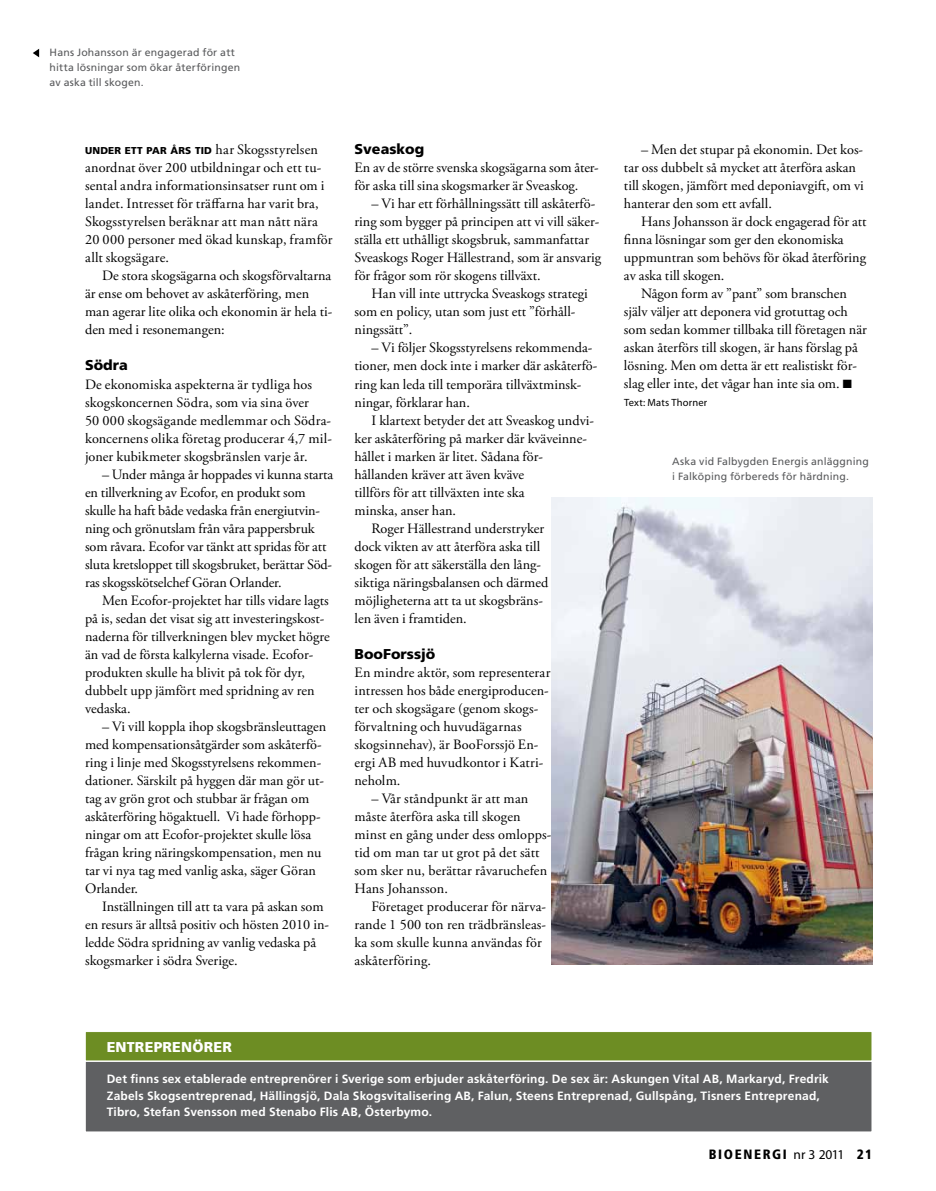
<style>
.page{position:relative;width:936px;height:1191px;background:#fff}
.page>*{position:absolute;margin:0;border:0;box-sizing:border-box;transform-origin:0 0}
.t1{font:14.25px/18px "Adobe Garamond Pro";color:#000}
.t2{font:900 14.25px "Frutiger LT Std";color:#000}
.t3{font:900 14.25px "Frutiger LT Std";letter-spacing:.015em;color:#fff}
.t4{font:900 condensed 13.5px "Frutiger LT Std";letter-spacing:.125em;color:#000}
.t5{font:700 12px/16.5px "Frutiger LT Std";letter-spacing:.015em;color:#fff}
.t6{font:10.5px/15px "Frutiger LT Std";letter-spacing:.015em;color:#58595b}
.t7{font:10.5px "Myriad Pro";letter-spacing:.015em;color:#000}
.t8{font:900 10.05px "Frutiger LT Std";letter-spacing:.015em;color:#000}
.s1{font-family:"Adobe Garamond Pro";font-weight:400;font-size:14.25px}
.s2{font-family:"Myriad Pro";font-weight:400;font-stretch:normal}
</style>
<div class="page">
<div style="left:85px;top:1062px;width:787px;height:70px;background:#5f6062"></div>
<svg style="left:85px;top:1032px;width:787px;height:29px;background:#708f27"></svg>
<svg style="left:33px;top:49px;width:6px;height:8px"></svg>
<img style="left:552px;top:497px;width:320px;height:467px">
<p class="t6" style="left:50px;top:45px;width:192px">Hans Johansson är engagerad för att hitta lösningar som ökar återföringen av aska till skogen.</p>
<p class="t8" style="left:85px;top:145px;width:234px">UNDER ETT PAR ÅRS TID <span class="s1">har Skogsstyrelsen</span></p>
<p class="t1" style="left:85px;top:159px;width:249px">anordnat över 200 utbildningar och ett tu&shy;sental andra informationsinsatser runt om i landet. Intresset för träffarna har varit bra, Skogsstyrelsen beräknar att man nått nära 20 000 personer med ökad kunskap, framför allt skogsägare.</p>
<p class="t1" style="left:85px;top:267px;width:249px;text-indent:17px">De stora skogsägarna och skogsförvaltarna är ense om behovet av askåterföring, men man agerar lite olika och ekonomin är hela ti&shy;den med i resonemangen:</p>
<p class="t2" style="left:85px;top:357px;width:44px">Södra</p>
<p class="t1" style="left:85px;top:375px;width:248px">De ekonomiska aspekterna är tydliga hos skogskoncernen Södra, som via sina över<br>50 000 skogsägande medlemmar och Södra&shy;koncernens olika företag producerar 4,7 mil&shy;joner kubikmeter skogsbränslen varje år.</p>
<p class="t1" style="left:85px;top:465px;width:250px;text-indent:17px">– Under många år hoppades vi kunna starta en tillverkning av Ecofor, en produkt som skulle ha haft både vedaska från energiutvin&shy;ning och grönutslam från våra pappersbruk som råvara. Ecofor var tänkt att spridas för att sluta kretsloppet till skogsbruket, berättar Söd&shy;ras skogsskötselchef Göran Orlander.</p>
<p class="t1" style="left:85px;top:591px;width:246px;text-indent:17px">Men Ecofor-projektet har tills vidare lagts på is, sedan det visat sig att investeringskost&shy;naderna för tillverkningen blev mycket högre än vad de första kalkylerna visade. Ecofor&shy;produkten skulle ha blivit på tok för dyr, dubbelt upp jämfört med spridning av ren vedaska.</p>
<p class="t1" style="left:85px;top:717px;width:243px;text-indent:17px">– Vi vill koppla ihop skogsbränsleuttagen med kompensationsåtgärder som askåterfö&shy;ring i linje med Skogsstyrelsens rekommen&shy;dationer. Särskilt på hyggen där man gör ut&shy;tag av grön grot och stubbar är frågan om askåterföring högaktuell. Vi hade förhopp&shy;ningar om att Ecofor-projektet skulle lösa frågan kring näringskompensation, men nu tar vi nya tag med vanlig aska, säger Göran Orlander.</p>
<p class="t1" style="left:85px;top:897px;width:245px;text-indent:17px">Inställningen till att ta vara på askan som en resurs är alltså positiv och hösten 2010 in&shy;ledde Södra spridning av vanlig vedaska på skogsmarker i södra Sverige.</p>
<p class="t2" style="left:354px;top:141px;width:71px">Sveaskog</p>
<p class="t1" style="left:354px;top:159px;width:245px">En av de större svenska skogsägarna som åter&shy;för aska till sina skogsmarker är Sveaskog.</p>
<p class="t1" style="left:354px;top:195px;width:248px;text-indent:17px">– Vi har ett förhållningssätt till askåterfö&shy;ring som bygger på principen att vi vill säker&shy;ställa ett uthålligt skogsbruk, sammanfattar Sveaskogs Roger Hällestrand, som är ansvarig för frågor som rör skogens tillväxt.</p>
<p class="t1" style="left:354px;top:285px;width:235px;text-indent:17px">Han vill inte uttrycka Sveaskogs strategi som en policy, utan som just ett ”förhåll&shy;ningssätt”.</p>
<p class="t1" style="left:354px;top:339px;width:244px;text-indent:17px">– Vi följer Skogsstyrelsens rekommenda&shy;tioner, men dock inte i marker där askåterfö&shy;ring kan leda till temporära tillväxtminsk&shy;ningar, förklarar han.</p>
<p class="t1" style="left:371px;top:411px;width:224px">I klartext betyder det att Sveaskog undvi-</p>
<p class="t1" style="left:354px;top:429px;width:234px">ker askåterföring på marker där kväveinne-</p>
<p class="t1" style="left:354px;top:447px;width:190px">hållet i marken är litet. Sådana för-</p>
<p class="t1" style="left:354px;top:465px;width:171px">hållanden kräver att även kväve</p>
<p class="t1" style="left:354px;top:483px;width:171px">tillförs för att tillväxten inte ska</p>
<p class="t1" style="left:354px;top:501px;width:103px">minska, anser han.</p>
<p class="t1" style="left:371px;top:519px;width:174px">Roger Hällestrand understryker</p>
<p class="t1" style="left:354px;top:537px;width:187px">dock vikten av att återföra aska till</p>
<p class="t1" style="left:354px;top:555px;width:188px">skogen för att säkerställa den lång-</p>
<p class="t1" style="left:354px;top:573px;width:195px">siktiga näringsbalansen och därmed</p>
<p class="t1" style="left:354px;top:591px;width:190px">möjligheterna att ta ut skogsbräns-</p>
<p class="t1" style="left:354px;top:609px;width:114px">len även i framtiden.</p>
<p class="t2" style="left:354px;top:645px;width:82px">BooForssjö</p>
<p class="t1" style="left:354px;top:663px;width:197px">En mindre aktör, som representerar intressen hos både energiproducen&shy;ter och skogsägare (genom skogs&shy;förvaltning och huvudägarnas skogsinnehav), är BooForssjö En&shy;ergi AB med huvudkontor i Katri&shy;neholm.</p>
<p class="t1" style="left:354px;top:789px;width:198px;text-indent:17px">– Vår ståndpunkt är att man måste återföra aska till skogen minst en gång under dess omlopps&shy;tid om man tar ut grot på det sätt som sker nu, berättar råvaruchefen<br>Hans Johansson.</p>
<p class="t1" style="left:354px;top:897px;width:193px;text-indent:17px">Företaget producerar för närva&shy;rande 1 500 ton ren trädbränsleas&shy;ka som skulle kunna användas för askåterföring.</p>
<p class="t1" style="left:624px;top:141px;width:241px;text-indent:17px">– Men det stupar på ekonomin. Det kos&shy;tar oss dubbelt så mycket att återföra askan till skogen, jämfört med deponiavgift, om vi hanterar den som ett avfall.</p>
<p class="t1" style="left:624px;top:213px;width:244px;text-indent:17px">Hans Johansson är dock engagerad för att finna lösningar som ger den ekonomiska uppmuntran som behövs för ökad återföring av aska till skogen.</p>
<p class="t1" style="left:624px;top:285px;width:244px;text-indent:17px">Någon form av ”pant” som branschen själv väljer att deponera vid grotuttag och som sedan kommer tillbaka till företagen när askan återförs till skogen, är hans förslag på lösning. Men om detta är ett realistiskt för&shy;slag eller inte, det vågar han inte sia om. ■</p>
<p class="t7" style="left:624px;top:396px;width:85px">Text: Mats Thorner</p>
<p class="t6" style="left:672px;top:454px;width:198px">Aska vid Falbygden Energis anläggning i Falköping förbereds för härdning.</p>
<p class="t3" style="left:107px;top:1038px;width:127px">ENTREPRENÖRER</p>
<p class="t5" style="left:107px;top:1071px;width:723px">Det finns sex etablerade entreprenörer i Sverige som erbjuder askåterföring. De sex är: Askungen Vital AB, Markaryd, Fredrik<br>Zabels Skogsentreprenad, Hällingsjö, Dala Skogsvitalisering AB, Falun, Steens Entreprenad, Gullspång, Tisners Entreprenad,<br>Tibro, Stefan Svensson med Stenabo Flis AB, Österbymo.</p>
<p class="t4" style="left:708px;top:1145px;width:165px">BIOENERGI <span class="s2">nr 3 2011</span> 21</p>
</div>
